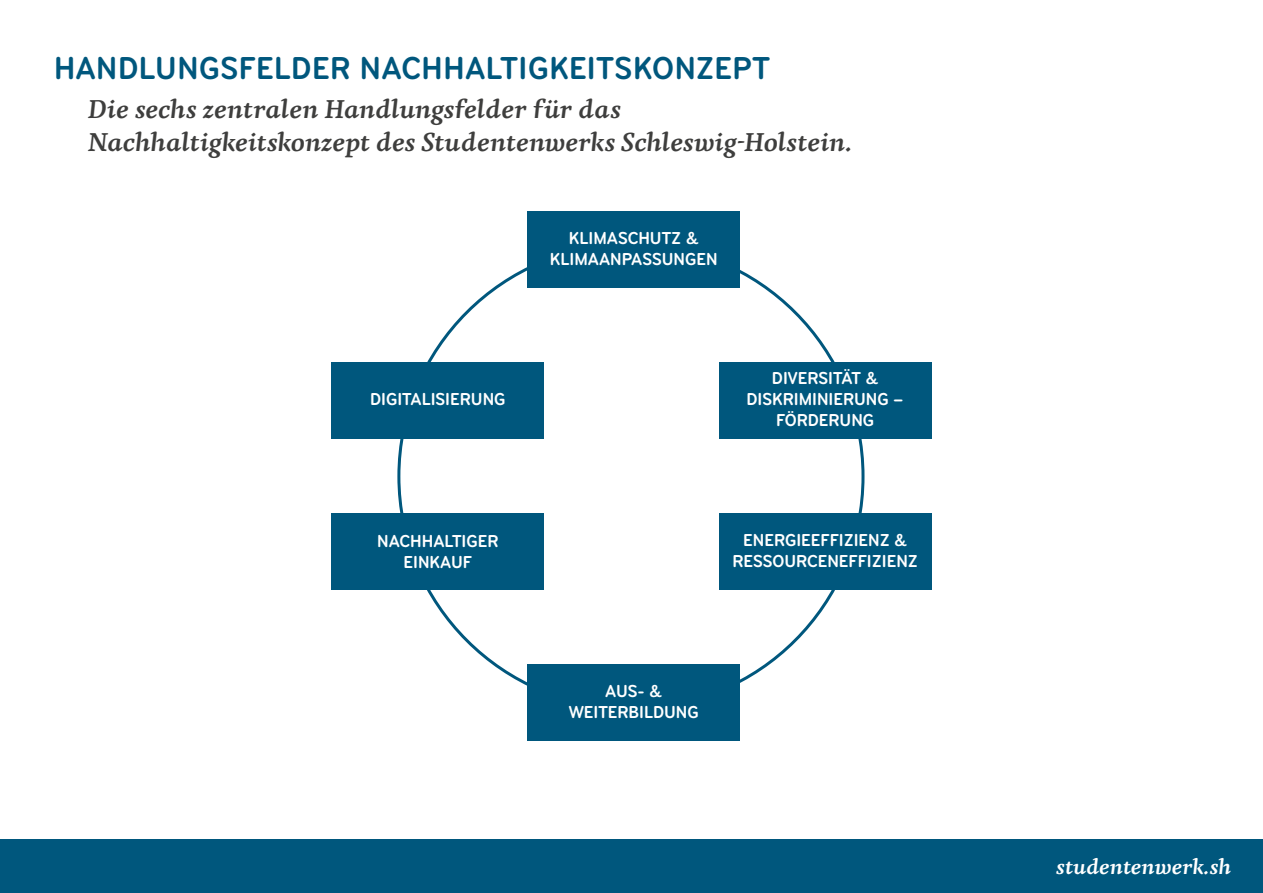
<style>
.page{position:relative;width:1263px;height:893px;background:#fff}
.page>*{position:absolute;margin:0;border:0;box-sizing:border-box;transform-origin:0 0}
.t1{font:700 condensed 33px "Bryant";letter-spacing:.015em;color:#00577d}
.t2{font:italic 700 25.5px/33px "Agendatype";color:#3e3e3d}
.t3{font:italic 700 21px "Agendatype";letter-spacing:-.005em;color:#fff}
.t4{font:700 condensed 18px/21px "Bryant";color:#fff;text-align:center}
</style>
<div class="page">
<div style="left:719px;top:362px;width:212px;height:77px;background:#00577d"></div>
<div style="left:332px;top:362px;width:212px;height:77px;background:#00577d"></div>
<div style="left:719px;top:514px;width:212px;height:76px;background:#00577d"></div>
<div style="left:332px;top:514px;width:212px;height:76px;background:#00577d"></div>
<div style="left:527px;top:665px;width:213px;height:76px;background:#00577d"></div>
<div style="left:527px;top:211px;width:213px;height:77px;background:#00577d"></div>
<div style="left:0;top:840px;width:1263px;height:53px;background:#00577d"></div>
<h1 class="t1" style="left:54px;top:48px;width:717px">HANDLUNGSFELDER NACHHALTIGKEITSKONZEPT</h1>
<h2 class="t2" style="left:88px;top:92px;width:766px">Die sechs zentralen Handlungsfelder für das<br>Nachhaltigkeitskonzept des Studentenwerks Schleswig-Holstein.</h2>
<p class="t4" style="left:370px;top:389px;width:137px">DIGITALISIERUNG</p>
<p class="t4" style="left:377px;top:531px;width:123px">NACHHALTIGER<br>EINKAUF</p>
<p class="t4" style="left:550px;top:227px;width:169px">KLIMASCHUTZ &amp;<br>KLIMAANPASSUNGEN</p>
<p class="t4" style="left:747px;top:368px;width:159px">DIVERSITÄT &amp;<br>DISKRIMINIERUNG –<br>FÖRDERUNG</p>
<p class="t4" style="left:732px;top:529px;width:187px">ENERGIEEFFIZIENZ &amp;<br>RESSOURCENEFFIZIENZ</p>
<p class="t4" style="left:569px;top:681px;width:132px">AUS- &amp;<br>WEITERBILDUNG</p>
<p class="t3" style="left:1056px;top:853px;width:177px">studentenwerk.sh</p>
</div>
